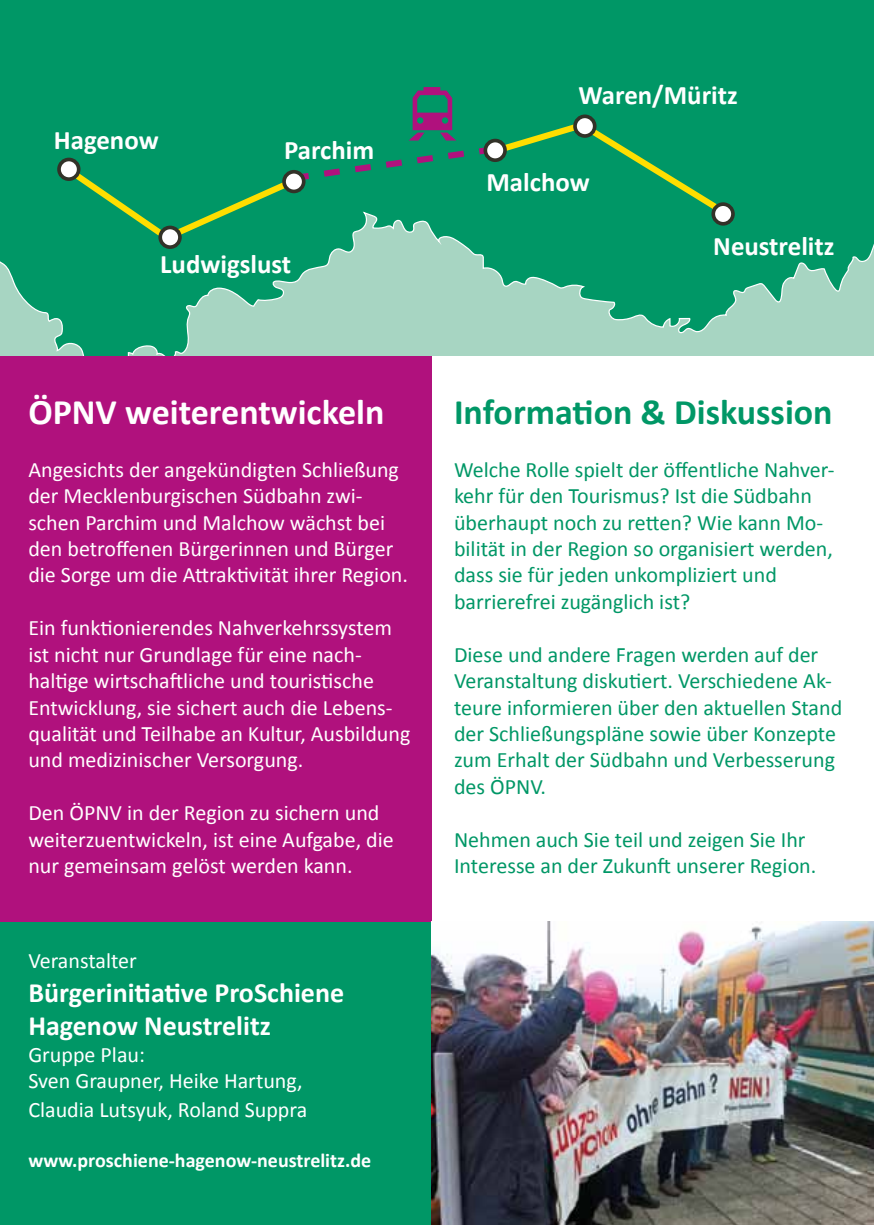
<style>
.page{position:relative;width:874px;height:1225px;background:#fff}
.page>*{position:absolute;margin:0;border:0;box-sizing:border-box;transform-origin:0 0}
.t1{font:700 36px "Calibri";color:#009766}
.t2{font:700 36px "Calibri";color:#fff}
.t3{font:700 28px/33.6px "Calibri";color:#fff}
.t4{font:700 26.8px "Calibri";color:#fff}
.t5{font:22px/26.4px "Calibri";color:#fff}
.t6{font:22px/26.4px "Calibri";color:#009766}
.t7{font:700 20px "Calibri";color:#fff}
</style>
<div class="page">
<div style="left:0;top:0;width:873px;height:356px;background:#009766"></div>
<svg style="left:0;top:202px;width:873px;height:154px"></svg>
<div style="left:59px;top:159px;width:20px;height:20px;background:#fff;border-radius:50%"></div>
<div style="left:57px;top:158px;width:23px;height:23px;border:4px solid #323228;border-radius:50%"></div>
<svg style="left:160px;top:227px;width:20px;height:20px"></svg>
<div style="left:158px;top:226px;width:24px;height:23px;border:4px solid #323228;border-radius:50%"></div>
<div style="left:713px;top:204px;width:19px;height:20px;background:#fff;border-radius:50%"></div>
<div style="left:711px;top:202px;width:23px;height:24px;border:4px solid #323228;border-radius:50%"></div>
<svg style="left:68px;top:87px;width:658px;height:154px"></svg>
<div style="left:0;top:921px;width:431px;height:304px;background:#009766"></div>
<div style="left:0;top:356px;width:431px;height:565px;background:#b0117d"></div>
<img style="left:431px;top:921px;width:442px;height:304px">
<p class="t4" style="left:54px;top:123px;width:106px">Hagenow</p>
<p class="t4" style="left:284px;top:133px;width:92px">Parchim</p>
<p class="t4" style="left:160px;top:247px;width:132px">Ludwigslust</p>
<p class="t4" style="left:578px;top:78px;width:161px">Waren/Müritz</p>
<p class="t4" style="left:486px;top:165px;width:105px">Malchow</p>
<p class="t4" style="left:713px;top:229px;width:123px">Neustrelitz</p>
<h1 class="t2" style="left:28px;top:389px;width:357px">ÖPNV weiterentwickeln</h1>
<p class="t5" style="left:28px;top:456px;width:381px">Angesichts der angekündigten Schließung der Mecklenburgischen Südbahn zwi&shy;schen Parchim und Malchow wächst bei den betroffenen Bürgerinnen und Bürger die Sorge um die Attraktivität ihrer Region.</p>
<p class="t5" style="left:28px;top:615px;width:383px">Ein funktionierendes Nahverkehrssystem ist nicht nur Grundlage für eine nach&shy;haltige wirtschaftliche und touristische Entwicklung, sie sichert auch die Lebens&shy;qualität und Teilhabe an Kultur, Ausbildung und medizinischer Versorgung.</p>
<p class="t5" style="left:28px;top:799px;width:367px">Den ÖPNV in der Region zu sichern und weiterzuentwickeln, ist eine Aufgabe, die nur gemeinsam gelöst werden kann.</p>
<p class="t5" style="left:28px;top:947px;width:110px">Veranstalter</p>
<p class="t3" style="left:28px;top:975px;width:317px">Bürgerinitiative ProSchiene<br>Hagenow Neustrelitz</p>
<p class="t5" style="left:28px;top:1041px;width:275px">Gruppe Plau:<br>Sven Graupner, Heike Hartung,</p>
<p class="t5" style="left:28px;top:1096px;width:280px">Claudia Lutsyuk, Roland Suppra</p>
<p class="t7" style="left:28px;top:1147px;width:344px">www.proschiene-hagenow-neustrelitz.de</p>
<h1 class="t1" style="left:454px;top:389px;width:380px">Information &amp; Diskussion</h1>
<p class="t6" style="left:454px;top:456px;width:382px">Welche Rolle spielt der öffentliche Nahver&shy;kehr für den Tourismus? Ist die Südbahn überhaupt noch zu retten? Wie kann Mo&shy;bilität in der Region so organisiert werden, dass sie für jeden unkompliziert und barrierefrei zugänglich ist?</p>
<p class="t6" style="left:454px;top:641px;width:389px">Diese und andere Fragen werden auf der Veranstaltung diskutiert. Verschiedene Ak&shy;teure informieren über den aktuellen Stand der Schließungspläne sowie über Konzepte zum Erhalt der Südbahn und Verbesserung des ÖPNV.</p>
<p class="t6" style="left:454px;top:826px;width:363px">Nehmen auch Sie teil und zeigen Sie Ihr<br>Interesse an der Zukunft unserer Region.</p>
</div>
